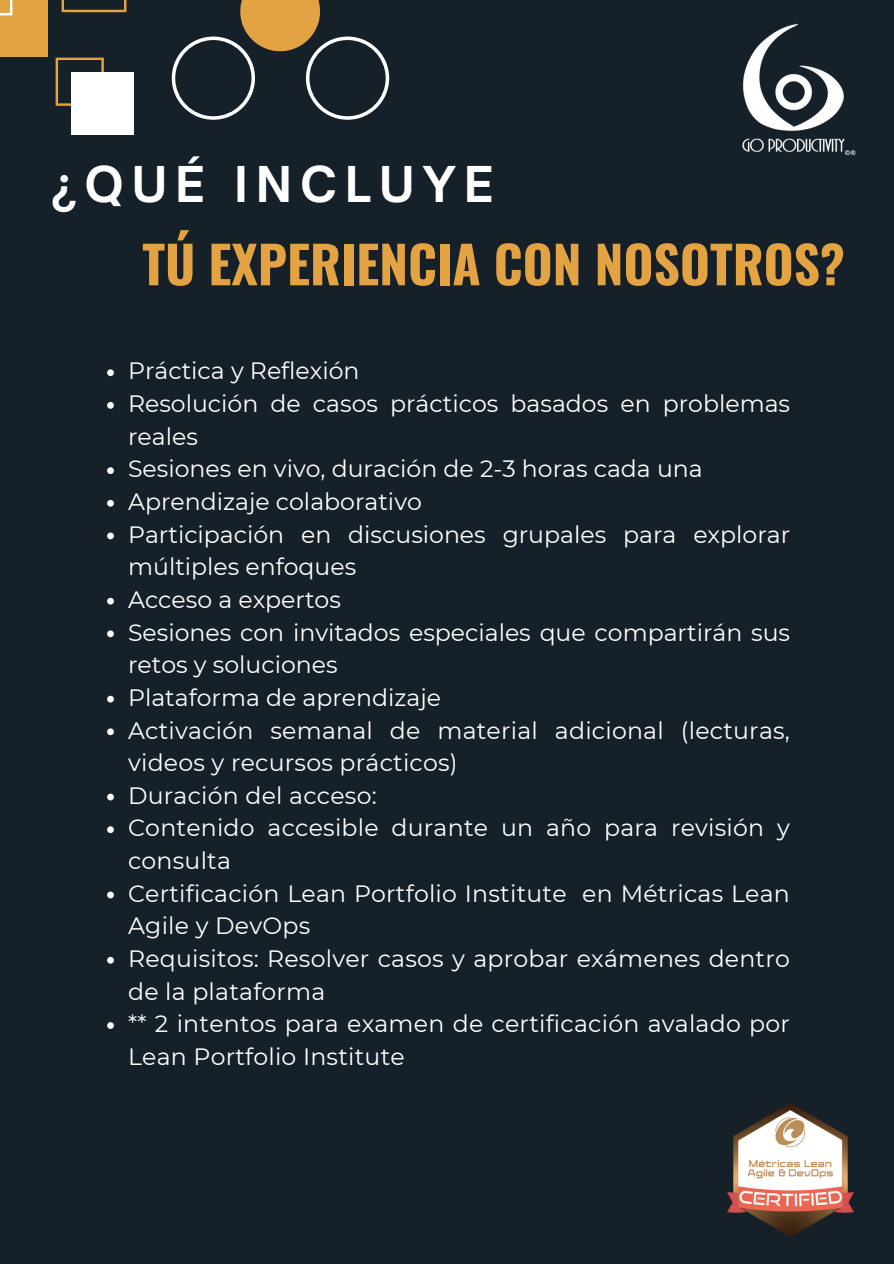
<style>
.page{position:relative;width:894px;height:1264px;background:#fff}
.page>*{position:absolute;margin:0;border:0;box-sizing:border-box;transform-origin:0 0}
.t1{font:700 51.3px "Oswald";color:#e4a342}
.t2{font:700 47.25px "Open Sauce One";letter-spacing:.18em;color:#fff}
.t3{font:23.55px/32.7px "Montserrat";letter-spacing:.01em;color:#fefeff}
</style>
<div class="page">
<div style="left:0;top:0;width:893px;height:1263px;background:#162029"></div>
<svg style="left:172px;top:0;width:217px;height:120px"></svg>
<div style="left:0;top:0;width:48px;height:57px;background:#e4a342"></div>
<svg style="left:62px;top:0;width:64px;height:12px"></svg>
<svg style="left:56px;top:58px;width:48px;height:48px"></svg>
<svg style="left:0;top:0;width:12px;height:15px"></svg>
<div style="left:71px;top:72px;width:63px;height:62px;background:#fff"></div>
<svg style="left:107px;top:369px;width:7px;height:7px"></svg>
<svg style="left:107px;top:402px;width:7px;height:7px"></svg>
<svg style="left:107px;top:467px;width:7px;height:7px"></svg>
<svg style="left:107px;top:500px;width:7px;height:6px"></svg>
<svg style="left:107px;top:532px;width:7px;height:7px"></svg>
<svg style="left:107px;top:598px;width:7px;height:6px"></svg>
<svg style="left:107px;top:630px;width:7px;height:7px"></svg>
<svg style="left:107px;top:695px;width:7px;height:7px"></svg>
<svg style="left:107px;top:728px;width:7px;height:7px"></svg>
<svg style="left:107px;top:793px;width:7px;height:7px"></svg>
<svg style="left:107px;top:826px;width:7px;height:7px"></svg>
<svg style="left:107px;top:891px;width:7px;height:7px"></svg>
<svg style="left:107px;top:956px;width:7px;height:7px"></svg>
<svg style="left:107px;top:1022px;width:7px;height:6px"></svg>
<img style="left:742px;top:24px;width:114px;height:132px">
<img style="left:727px;top:1103px;width:127px;height:134px">
<p class="t2" style="left:52px;top:154px;width:443px">¿QUÉ INCLUYE</p>
<p class="t1" style="left:142px;top:224px;width:704px">TÚ EXPERIENCIA CON NOSOTROS?</p>
<p class="t3" style="left:128px;top:355px;width:233px">Práctica y Reflexión</p>
<p class="t3" style="left:128px;top:387px;width:663px">Resolución de casos prácticos basados en problemas reales</p>
<h1 class="t3" style="left:128px;top:452px;width:576px">Sesiones en vivo, duración de 2-3 horas cada una</h1>
<p class="t3" style="left:128px;top:485px;width:295px">Aprendizaje colaborativo</p>
<h1 class="t3" style="left:128px;top:518px;width:663px">Participación en discusiones grupales para explorar múltiples enfoques</h1>
<p class="t3" style="left:128px;top:583px;width:214px">Acceso a expertos</p>
<p class="t3" style="left:128px;top:616px;width:663px">Sesiones con invitados especiales que compartirán sus retos y soluciones</p>
<p class="t3" style="left:128px;top:681px;width:314px">Plataforma de aprendizaje</p>
<p class="t3" style="left:128px;top:713px;width:663px">Activación semanal de material adicional (lecturas, videos y recursos prácticos)</p>
<p class="t3" style="left:128px;top:779px;width:250px">Duración del acceso:</p>
<p class="t3" style="left:128px;top:811px;width:663px">Contenido accesible durante un año para revisión y consulta</p>
<p class="t3" style="left:128px;top:877px;width:663px">Certificación Lean Portfolio Institute en Métricas Lean<br>Agile y DevOps</p>
<p class="t3" style="left:128px;top:942px;width:663px">Requisitos: Resolver casos y aprobar exámenes dentro de la plataforma</p>
<p class="t3" style="left:128px;top:1007px;width:663px">** 2 intentos para examen de certificación avalado por<br>Lean Portfolio Institute</p>
</div>
